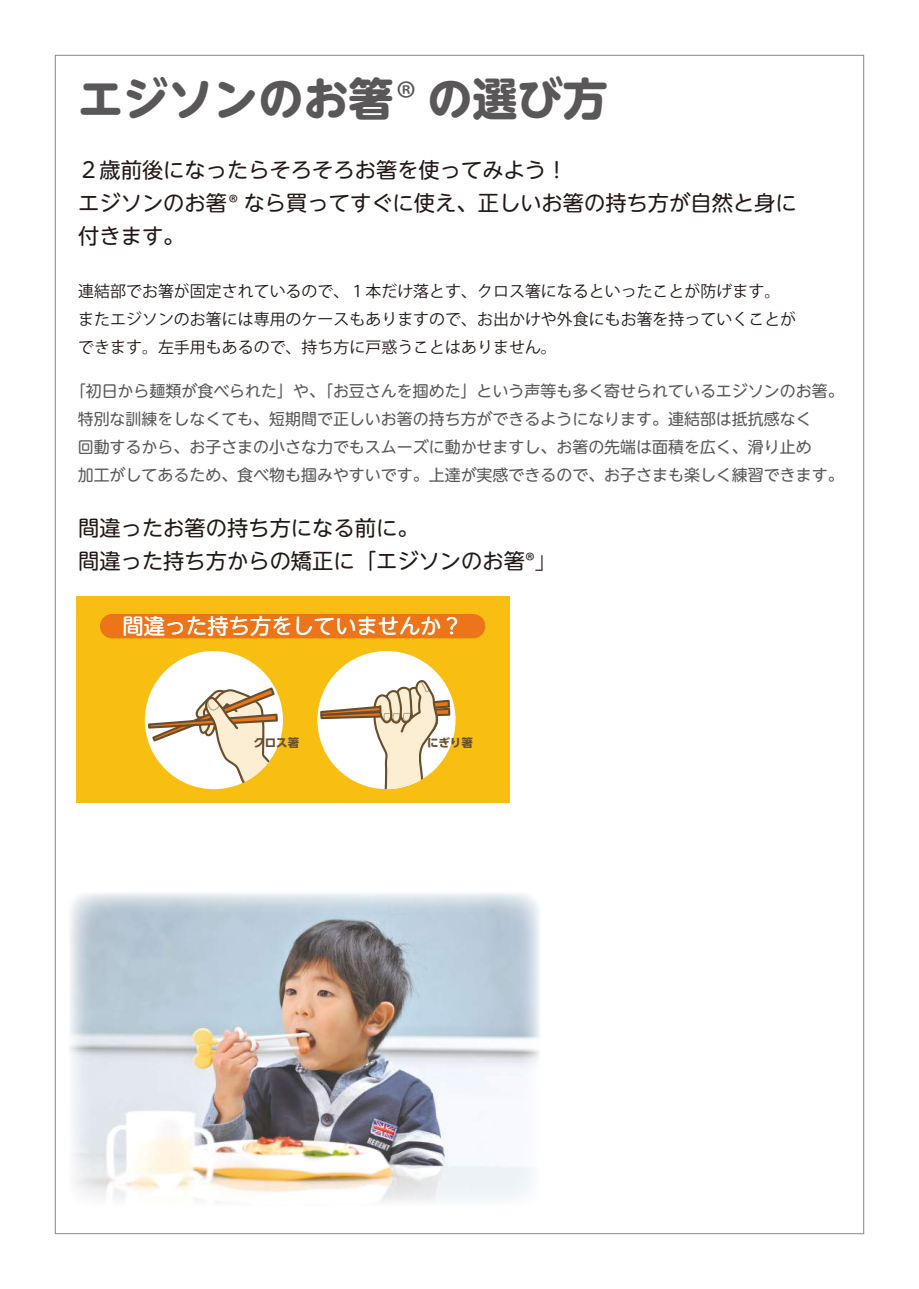
<style>
.page{position:relative;width:919px;height:1289px;background:#fff}
.page>*{position:absolute;margin:0;border:0;box-sizing:border-box;transform-origin:0 0}
.t1{font:700 45px "UD Shin M Go Pro";color:#595757}
.t2{font:21.3px/33px "UD Shin M Go Pro";color:#231815}
.t3{font:21.3px "UD Shin M Go Pro";color:#fff}
.t4{font:15.9px/27.9px "UD Shin M Go Pro";color:#595757}
.t5{font:15.9px/27.9px "Koz Go Pr 6 N";color:#231815}
.t6{font:700 11.4px "UD Shin Go Pro";color:#684e2d}
.s1{font-family:"Koz Go Pr 6 N";font-weight:400}
.s2{font-family:"Koz Go Pr 6 N"}
</style>
<div class="page">
<div style="left:76px;top:596px;width:433px;height:206px;background:#f8be11"></div>
<div style="left:100px;top:614px;width:385px;height:24px;background:#ec751a;border-radius:12px"></div>
<svg style="left:145px;top:651px;width:138px;height:138px"></svg>
<svg style="left:319px;top:651px;width:132px;height:138px"></svg>
<img style="left:70px;top:893px;width:470px;height:310px">
<h1 class="t1" style="left:78px;top:62px;width:531px">エジソンのお箸<span class="s1">®</span> の選び方</h1>
<h2 class="t2" style="left:78px;top:153px;width:720px">２歳前後になったらそろそろお箸を使ってみよう！<br>エジソンのお箸<span class="s2">®</span> なら買ってすぐに使え、正しいお箸の持ち方が自然と身に付きます。</h2>
<p class="t5" style="left:78px;top:278px;width:719px">連結部でお箸が固定されているので、１本だけ落とす、クロス箸になるといったことが防げます。またエジソンのお箸には専用のケースもありますので、お出かけや外食にもお箸を持っていくことができます。左手用もあるので、持ち方に戸惑うことはありません。</p>
<p class="t4" style="left:78px;top:376px;width:767px;text-indent:-8px">「初日から麺類が食べられた」や、「お豆さんを掴めた」という声等も多く寄せられているエジソンのお箸。特別な訓練をしなくても、短期間で正しいお箸の持ち方ができるようになります。連結部は抵抗感なく<br>回動するから、お子さまの小さな力でもスムーズに動かせますし、お箸の先端は面積を広く、滑り止め<br>加工がしてあるため、食べ物も掴みやすいです。上達が実感できるので、お子さまも楽しく練習できます。</p>
<h2 class="t2" style="left:78px;top:510px;width:479px">間違ったお箸の持ち方になる前に。<br>間違った持ち方からの矯正に「エジソンのお箸<span class="s2">®」</span></h2>
<h2 class="t3" style="left:122px;top:608px;width:342px">間違った持ち方をしていませんか？</h2>
<p class="t6" style="left:253px;top:733px;width:47px">クロス箸</p>
<p class="t6" style="left:427px;top:733px;width:47px">にぎり箸</p>
</div>
